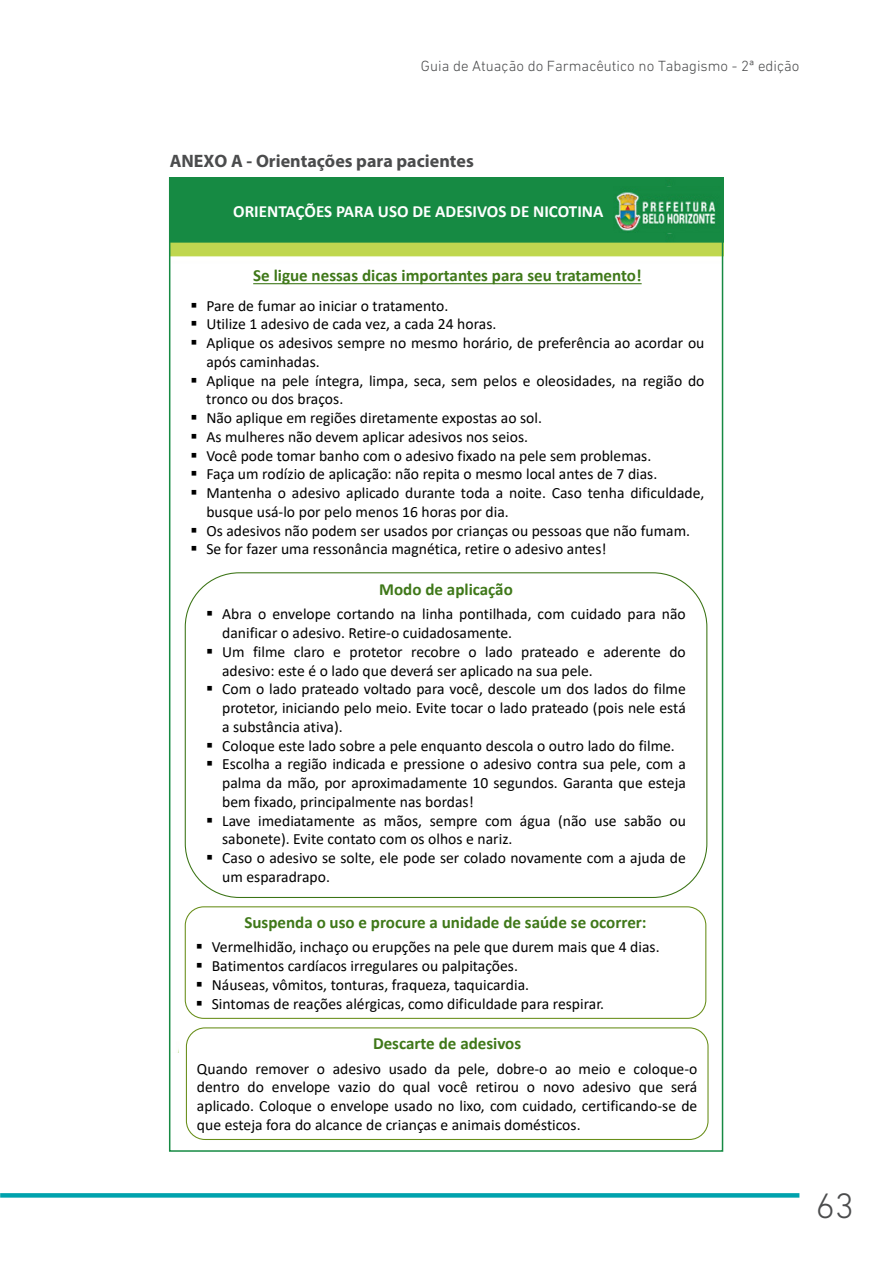
<style>
.page{position:relative;width:893px;height:1263px;background:#fff}
.page>*{position:absolute;margin:0;border:0;box-sizing:border-box;transform-origin:0 0}
.t1{font:300 36px "DIN Next LT Pro";color:#4b4c4d}
.TITULO_QUADRO_-_TABE{font:700 18px "Myriad Pro";color:#4b4c4d}
.t2{font:700 17.1px "Calibri";color:#3f7819}
.t3{font:700 17.1px "Calibri";color:#fff}
.t4{font:15.6px/18.8px "Calibri";color:#000}
.t5{font:300 15px "DIN Next LT Pro";color:#4b4c4d}
</style>
<div class="page">
<svg style="left:0;top:1193px;width:799px;height:4px;background:#09a5af"></svg>
<img style="left:172px;top:180px;width:548px;height:873px">
<img style="left:614px;top:187px;width:106px;height:45px">
<svg style="left:253px;top:283px;width:389px;height:1px"></svg>
<div style="left:185px;top:572px;width:522px;height:326px;background:#fff;border:1px solid #3b7415;border-radius:54px"></div>
<div style="left:185px;top:906px;width:521px;height:113px;background:#fff;border:1px solid #688e19;border-radius:19px"></div>
<div style="left:186px;top:1027px;width:522px;height:113px;background:#fff;border:1px solid #688e19;border-radius:19px"></div>
<p class="t5" style="left:421px;top:57px;width:380px">Guia de Atuação do Farmacêutico no Tabagismo - 2ª edição</p>
<p class="TITULO_QUADRO_-_TABE" style="left:170px;top:149px;width:306px">ANEXO A - Orientações para pacientes</p>
<p class="t3" style="left:233px;top:200px;width:372px">ORIENTAÇÕES PARA USO DE ADESIVOS DE NICOTINA</p>
<p class="t2" style="left:253px;top:263px;width:390px">Se ligue nessas dicas importantes para seu tratamento!</p>
<p class="t4" style="left:190px;top:296px;width:260px">▪ Pare de fumar ao iniciar o tratamento.</p>
<p class="t4" style="left:190px;top:314px;width:308px">▪ Utilize 1 adesivo de cada vez, a cada 24 horas.</p>
<p class="t4" style="left:206px;top:333px;width:500px;text-indent:-16px">▪ Aplique os adesivos sempre no mesmo horário, de preferência ao acordar ou após caminhadas.</p>
<p class="t4" style="left:206px;top:371px;width:500px;text-indent:-16px">▪ Aplique na pele íntegra, limpa, seca, sem pelos e oleosidades, na região do tronco ou dos braços.</p>
<p class="t4" style="left:190px;top:408px;width:353px">▪ Não aplique em regiões diretamente expostas ao sol.</p>
<p class="t4" style="left:190px;top:427px;width:339px">▪ As mulheres não devem aplicar adesivos nos seios.</p>
<p class="t4" style="left:190px;top:446px;width:462px">▪ Você pode tomar banho com o adesivo fixado na pele sem problemas.</p>
<p class="t4" style="left:190px;top:464px;width:468px">▪ Faça um rodízio de aplicação: não repita o mesmo local antes de 7 dias.</p>
<p class="t4" style="left:206px;top:483px;width:500px;text-indent:-16px">▪ Mantenha o adesivo aplicado durante toda a noite. Caso tenha dificuldade, busque usá-lo por pelo menos 16 horas por dia.</p>
<p class="t4" style="left:190px;top:521px;width:501px">▪ Os adesivos não podem ser usados por crianças ou pessoas que não fumam.</p>
<p class="t4" style="left:190px;top:539px;width:418px">▪ Se for fazer uma ressonância magnética, retire o adesivo antes!</p>
<p class="t2" style="left:379px;top:577px;width:135px">Modo de aplicação</p>
<p class="t4" style="left:222px;top:604px;width:465px;text-indent:-16px">▪ Abra o envelope cortando na linha pontilhada, com cuidado para não danificar o adesivo. Retire-o cuidadosamente.</p>
<p class="t4" style="left:222px;top:642px;width:465px;text-indent:-16px">▪ Um filme claro e protetor recobre o lado prateado e aderente do adesivo: este é o lado que deverá ser aplicado na sua pele.</p>
<p class="t4" style="left:222px;top:679px;width:465px;text-align:justify;text-indent:-16px">▪ Com o lado prateado voltado para você, descole um dos lados do filme protetor, iniciando pelo meio. Evite tocar o lado prateado (pois nele está a substância ativa).</p>
<p class="t4" style="left:206px;top:736px;width:470px">▪ Coloque este lado sobre a pele enquanto descola o outro lado do filme.</p>
<p class="t4" style="left:222px;top:754px;width:465px;text-align:justify;text-indent:-16px">▪ Escolha a região indicada e pressione o adesivo contra sua pele, com a palma da mão, por aproximadamente 10 segundos. Garanta que esteja bem fixado, principalmente nas bordas!</p>
<p class="t4" style="left:222px;top:811px;width:465px;text-indent:-16px">▪ Lave imediatamente as mãos, sempre com água (não use sabão ou sabonete). Evite contato com os olhos e nariz.</p>
<p class="t4" style="left:222px;top:848px;width:465px;text-indent:-16px">▪ Caso o adesivo se solte, ele pode ser colado novamente com a ajuda de um esparadrapo.</p>
<p class="t2" style="left:244px;top:910px;width:404px">Suspenda o uso e procure a unidade de saúde se ocorrer:</p>
<p class="t4" style="left:196px;top:937px;width:465px">▪ Vermelhidão, inchaço ou erupções na pele que durem mais que 4 dias.</p>
<p class="t4" style="left:196px;top:956px;width:324px">▪ Batimentos cardíacos irregulares ou palpitações.</p>
<p class="t4" style="left:196px;top:975px;width:335px">▪ Náuseas, vômitos, tonturas, fraqueza, taquicardia.</p>
<p class="t4" style="left:196px;top:994px;width:410px">▪ Sintomas de reações alérgicas, como dificuldade para respirar.</p>
<p class="t2" style="left:373px;top:1031px;width:150px">Descarte de adesivos</p>
<p class="t4" style="left:197px;top:1058px;width:502px;text-align:justify">Quando remover o adesivo usado da pele, dobre-o ao meio e coloque-o dentro do envelope vazio do qual você retirou o novo adesivo que será aplicado. Coloque o envelope usado no lixo, com cuidado, certificando-se de que esteja fora do alcance de crianças e animais domésticos.</p>
<h1 class="t1" style="left:816px;top:1185px;width:40px">63</h1>
</div>
